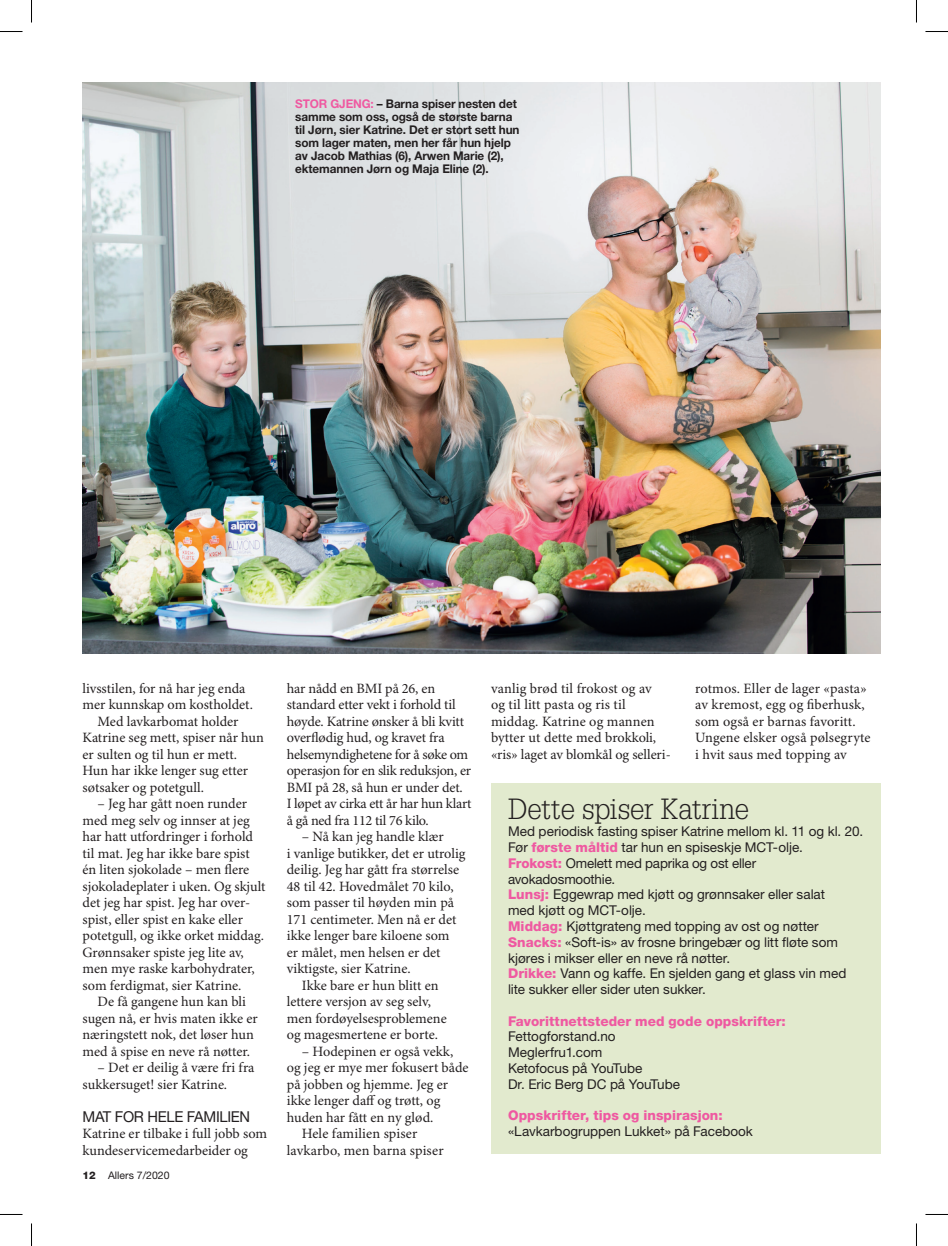
<style>
.page{position:relative;width:948px;height:1246px;background:#fff}
.page>*{position:absolute;margin:0;border:0;box-sizing:border-box;transform-origin:0 0}
._60-box-head_Faktabo{font:300 28.5px "Glypha LT Std";color:#231f20}
._20-body_Mellomtitte{font:15px "Helvetica Neue LT Std";letter-spacing:-.02em;color:#231f20}
._20-body{font:14.25px/16.5px "Minion Pro";color:#231f20}
._20-body_no_indent{font:14.25px/16.5px "Minion Pro";letter-spacing:-.015em;color:#231f20}
._60-box_Factbox_Body{font:13.5px/15.8px "Helvetica Neue LT Std";color:#231f20}
._60-box_Factbox_Body-2{font:800 13.5px "Helvetica Neue LT Std";letter-spacing:.005em;color:#ef59a1}
._50-image-caption{font:700 12px/13px "Helvetica Neue LT Std";letter-spacing:-.01em;color:#231f20}
.t1{font:10.5px "Helvetica Neue LT Std";color:#231f20}
.s1{color:#ef59a1}
.s2{font-weight:800}
.s3{font-weight:800;color:#ef59a1}
</style>
<div class="page">
<img style="left:83px;top:83px;width:797px;height:570px">
<div style="left:491px;top:782px;width:389px;height:371px;background:#e2eace"></div>
<svg style="left:0;top:31px;width:22px;height:1px"></svg>
<svg style="left:925px;top:31px;width:22px;height:1px"></svg>
<svg style="left:31px;top:0;width:1px;height:22px"></svg>
<svg style="left:31px;top:1223px;width:1px;height:22px"></svg>
<svg style="left:916px;top:0;width:1px;height:22px"></svg>
<svg style="left:916px;top:1223px;width:1px;height:22px"></svg>
<p class="_50-image-caption" style="left:295px;top:97px;width:226px"><span class="s1">STOR GJENG:</span> – Barna spiser nesten det samme som oss, også de største barna til Jørn, sier Katrine. Det er stort sett hun som lager maten, men her får hun hjelp av Jacob Mathias (6), Arwen Marie (2), ektemannen Jørn og Maja Eline (2).</p>
<p class="_20-body" style="left:83px;top:680px;width:172px">livsstilen, for nå har jeg enda mer kunnskap om kostholdet.</p>
<p class="_20-body" style="left:83px;top:713px;width:183px;text-indent:15px">Med lavkarbomat holder<br>Katrine seg mett, spiser når hun er sulten og til hun er mett.<br>Hun har ikke lenger sug etter søtsaker og potetgull.</p>
<p class="_20-body" style="left:83px;top:795px;width:184px;text-indent:15px">– Jeg har gått noen runder med meg selv og innser at jeg har hatt utfordringer i forhold til mat. Jeg har ikke bare spist én liten sjokolade – men flere sjokoladeplater i uken. Og skjult det jeg har spist. Jeg har over&shy;spist, eller spist en kake eller potetgull, og ikke orket middag.<br>Grønnsaker spiste jeg lite av, men mye raske karbohydrater, som ferdigmat, sier Katrine.</p>
<p class="_20-body" style="left:83px;top:993px;width:177px;text-align:center">De få gangene hun kan bli sugen nå, er hvis maten ikke er næringstett nok, det løser hun med å spise en neve rå nøtter.</p>
<p class="_20-body" style="left:83px;top:1059px;width:173px;text-indent:15px">– Det er deilig å være fri fra sukkersuget! sier Katrine.</p>
<p class="_20-body_Mellomtitte" style="left:83px;top:1107px;width:169px">MAT FOR HELE FAMILIEN</p>
<p class="_20-body_no_indent" style="left:83px;top:1125px;width:186px">Katrine er tilbake i full jobb som kundeservicemedarbeider og</p>
<p class="t1" style="left:83px;top:1168px;width:88px"><span class="s2">12</span> Allers 7/2020</p>
<p class="_20-body_no_indent" style="left:287px;top:680px;width:186px">har nådd en BMI på 26, en standard etter vekt i forhold til høyde. Katrine ønsker å bli kvitt overflødig hud, og kravet fra helsemyndighetene for å søke om operasjon for en slik reduksjon, er<br>BMI på 28, så hun er under det.<br>I løpet av cirka ett år har hun klart å gå ned fra 112 til 76 kilo.</p>
<p class="_20-body" style="left:287px;top:828px;width:180px;text-indent:15px">– Nå kan jeg handle klær<br>i vanlige butikker, det er utrolig deilig. Jeg har gått fra størrelse<br>48 til 42. Hovedmålet 70 kilo, som passer til høyden min på<br>171 centimeter. Men nå er det ikke lenger bare kiloene som<br>er målet, men helsen er det viktigste, sier Katrine.</p>
<p class="_20-body" style="left:287px;top:977px;width:161px;text-indent:15px">Ikke bare er hun blitt en lettere versjon av seg selv, men fordøyelsesproblemene og magesmertene er borte.</p>
<p class="_20-body" style="left:287px;top:1043px;width:183px;text-indent:15px">– Hodepinen er også vekk, og jeg er mye mer fokusert både på jobben og hjemme. Jeg er ikke lenger daff og trøtt, og huden har fått en ny glød.</p>
<p class="_20-body" style="left:287px;top:1125px;width:158px;text-indent:15px">Hele familien spiser lavkarbo, men barna spiser</p>
<p class="_20-body" style="left:491px;top:680px;width:181px">vanlig brød til frokost og av<br>og til litt pasta og ris til middag. Katrine og mannen bytter ut dette med brokkoli, «ris» laget av blomkål og selleri-</p>
<p class="_20-body" style="left:695px;top:680px;width:177px">rotmos. Eller de lager «pasta» av kremost, egg og fiberhusk, som også er barnas favoritt.<br>Ungene elsker også pølsegryte i hvit saus med topping av</p>
<p class="_60-box-head_Faktabo" style="left:508px;top:792px;width:243px">Dette spiser Katrine</p>
<p class="_60-box_Factbox_Body" style="left:508px;top:823px;width:357px">Med periodisk fasting spiser Katrine mellom kl. 11 og kl. 20.<br>Før <span class="s3">første måltid</span> tar hun en spiseskje MCT-olje.</p>
<p class="_60-box_Factbox_Body" style="left:508px;top:854px;width:250px"><span class="s3">Frokost:</span> Omelett med paprika og ost eller avokadosmoothie.</p>
<p class="_60-box_Factbox_Body" style="left:508px;top:886px;width:318px"><span class="s3">Lunsj:</span> Eggewrap med kjøtt og grønnsaker eller salat med kjøtt og MCT-olje.</p>
<p class="_60-box_Factbox_Body" style="left:508px;top:917px;width:312px"><span class="s3">Middag:</span> Kjøttgrateng med topping av ost og nøtter</p>
<p class="_60-box_Factbox_Body" style="left:508px;top:933px;width:331px"><span class="s3">Snacks:</span> «Soft-is» av frosne bringebær og litt fløte som kjøres i mikser eller en neve rå nøtter.</p>
<p class="_60-box_Factbox_Body" style="left:508px;top:965px;width:340px"><span class="s3">Drikke:</span> Vann og kaffe. En sjelden gang et glass vin med lite sukker eller sider uten sukker.</p>
<p class="_60-box_Factbox_Body-2" style="left:508px;top:1012px;width:279px">Favorittnettsteder med gode oppskrifter:</p>
<p class="_60-box_Factbox_Body" style="left:508px;top:1028px;width:109px">Fettogforstand.no</p>
<p class="_60-box_Factbox_Body" style="left:508px;top:1043px;width:96px">Meglerfru1.com</p>
<p class="_60-box_Factbox_Body" style="left:508px;top:1059px;width:136px">Ketofocus på YouTube</p>
<p class="_60-box_Factbox_Body" style="left:508px;top:1075px;width:173px">Dr. Eric Berg DC på YouTube</p>
<p class="_60-box_Factbox_Body" style="left:508px;top:1106px;width:246px"><span class="s3">Oppskrifter, tips og inspirasjon: </span>«Lavkarbogruppen Lukket» på Facebook</p>
</div>
